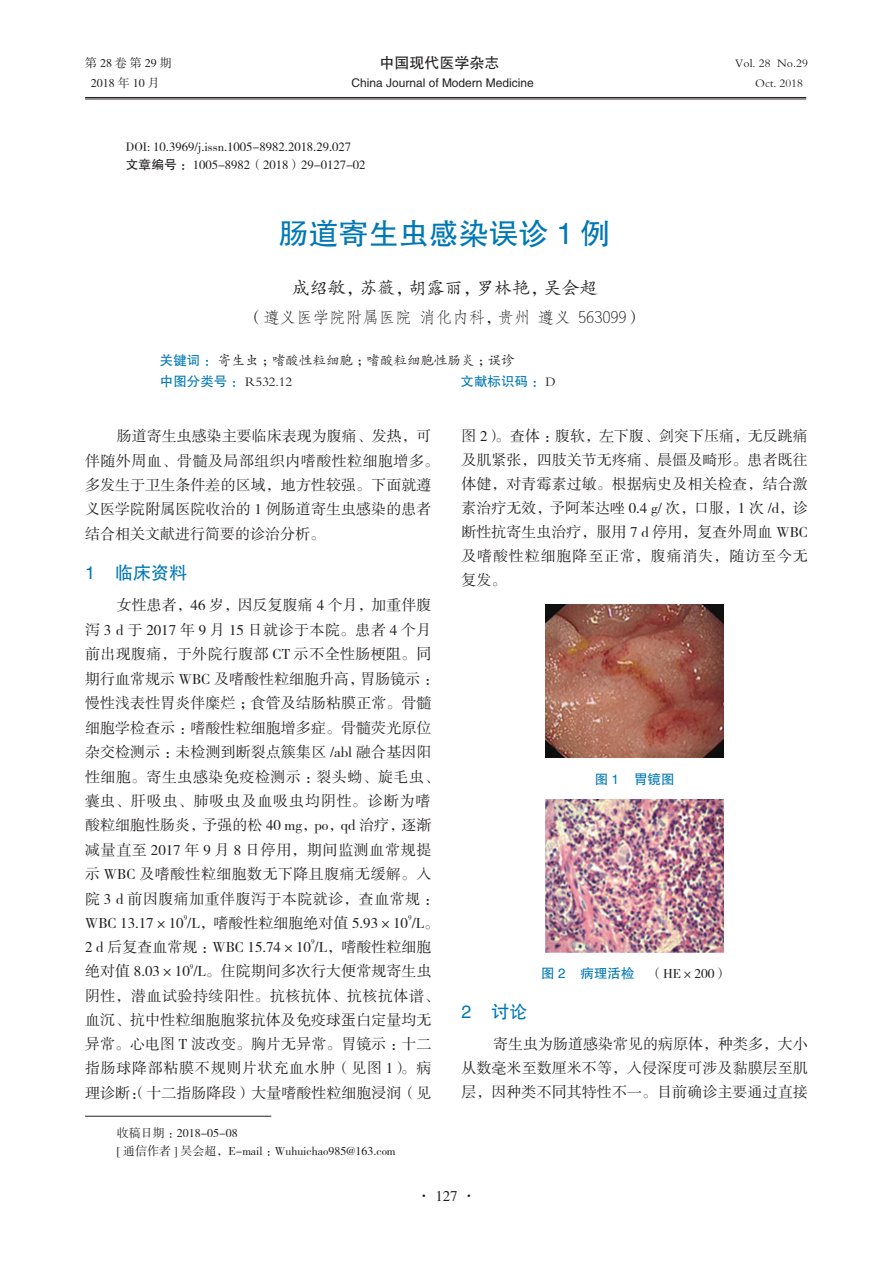
<style>
.page{position:relative;width:893px;height:1263px;background:#fff}
.page>*{position:absolute;margin:0;border:0;box-sizing:border-box;transform-origin:0 0}
.中文1{font:30px "FZHTK GBK1 0";color:#0078b6}
.中文2{font:18px "FZKTK GBK1 0";color:#231f20}
._1标题{font:18px "FZHTK GBK1 0";color:#0078b6}
.中文3{font:16.5px "FZFSK GBK1 0";color:#231f20}
.全文段路样式{font:15px/24.5px "FZSSK GBK1 0";letter-spacing:.005em;color:#231f20}
.t1{font:15px "FZHTK GBK1 0";color:#231f20}
.中文4{font:13.5px "FZKTK GBK1 0";color:#231f20}
._4中文标题_1{font:13.5px "FZSSK GBK1 0";color:#231f20}
.中文4-2{font:13.5px "FZHTK GBK1 0";color:#0078b6}
._4中文标题_1-2{font:13.5px "FZHTK GBK1 0";color:#0078b6}
.收稿日期{font:12.75px "FZSSK GBK1 0";color:#231f20}
.收稿日期-2{font:12px "FZSSK GBK1 0";color:#231f20}
.t2{font:12px "FZHTK GBK1 0";color:#231f20}
.t3{font:12px "FZKTK GBK1 0";color:#231f20}
.收稿日期-3{font:12px "FZSSK GBK1 0";letter-spacing:.25em;color:#231f20}
.全文段路样式-2{font:7.2px "FZSSK GBK1 0";color:#231f20}
.s1{font-family:"FZHTK GBK1 0"}
.s2{font-family:"FZHTK GBK1 0";color:#0078b6}
.s3{font-family:"FZKTK GBK1 0";color:#231f20}
</style>
<div class="page">
<hr style="left:85px;top:97px;width:721px;height:1px;background:#231f20">
<hr style="left:85px;top:99px;width:721px;height:1px;background:#231f20">
<hr style="left:85px;top:1116px;width:186px;height:1px;background:#231f20">
<img style="left:545px;top:604px;width:179px;height:153px">
<img style="left:545px;top:800px;width:179px;height:153px">
<p class="收稿日期-3" style="left:85px;top:57px;width:88px">第28卷第29期</p>
<p class="t1" style="left:379px;top:55px;width:121px">中国现代医学杂志</p>
<p class="t3" style="left:735px;top:57px;width:74px">Vol. 28 No.29</p>
<p class="收稿日期-2" style="left:91px;top:76px;width:70px">2018 年 10 月</p>
<p class="t2" style="left:352px;top:76px;width:184px">China Journal of Modern Medicine</p>
<p class="t3" style="left:755px;top:76px;width:49px">Oct. 2018</p>
<p class="收稿日期" style="left:126px;top:140px;width:227px">DOI: 10.3969/j.issn.1005-8982.2018.29.027</p>
<p class="收稿日期" style="left:126px;top:158px;width:241px"><span class="s1">文章编号：</span>1005-8982（2018）29-0127-02</p>
<p class="中文1" style="left:279px;top:217px;width:333px">肠道寄生虫感染误诊 1 例</p>
<p class="中文2" style="left:292px;top:278px;width:307px">成绍敏，苏薇，胡露丽，罗林艳，吴会超</p>
<p class="中文3" style="left:247px;top:308px;width:397px">（遵义医学院附属医院 消化内科，贵州 遵义 563099）</p>
<p class="中文4" style="left:160px;top:353px;width:357px"><span class="s2">关键词：</span>寄生虫；嗜酸性粒细胞；嗜酸粒细胞性肠炎；误诊</p>
<p class="中文4" style="left:160px;top:374px;width:134px"><span class="s2">中图分类号：</span>R532.12</p>
<p class="中文4-2" style="left:460px;top:374px;width:97px">文献标识码：<span class="s3">D</span></p>
<p class="全文段路样式" style="left:85px;top:425px;width:356px;text-indent:32px">肠道寄生虫感染主要临床表现为腹痛、发热，可伴随外周血、骨髓及局部组织内嗜酸性粒细胞增多。多发生于卫生条件差的区域，地方性较强。下面就遵义医学院附属医院收治的 1 例肠道寄生虫感染的患者结合相关文献进行简要的诊治分析。</p>
<p class="_1标题" style="left:85px;top:562px;width:103px">1 临床资料</p>
<p class="全文段路样式" style="left:85px;top:594px;width:356px;text-indent:32px">女性患者，46 岁，因反复腹痛 4 个月，加重伴腹泻 3 d 于 2017 年 9 月 15 日就诊于本院。患者 4 个月前出现腹痛，于外院行腹部 CT 示不全性肠梗阻。同期行血常规示 WBC 及嗜酸性粒细胞升高，胃肠镜示：慢性浅表性胃炎伴糜烂；食管及结肠粘膜正常。骨髓细胞学检查示：嗜酸性粒细胞增多症。骨髓荧光原位杂交检测示：未检测到断裂点簇集区 /abl 融合基因阳性细胞。寄生虫感染免疫检测示：裂头蚴、旋毛虫、囊虫、肝吸虫、肺吸虫及血吸虫均阴性。诊断为嗜酸粒细胞性肠炎，予强的松 40 mg，po，qd 治疗，逐渐减量直至 2017 年 9 月 8 日停用，期间监测血常规提示 WBC 及嗜酸性粒细胞数无下降且腹痛无缓解。入院 3 d 前因腹痛加重伴腹泻于本院就诊，查血常规：<br>WBC 13.17×10 /L，嗜酸性粒细胞绝对值 5.93×10 /L。</p>
<p class="全文段路样式-2" style="left:184px;top:914px;width:5px">9</p>
<p class="全文段路样式-2" style="left:408px;top:914px;width:5px">9</p>
<p class="全文段路样式" style="left:85px;top:936px;width:348px">2 d 后复查血常规：WBC 15.74×10 /L，嗜酸性粒细胞</p>
<p class="全文段路样式-2" style="left:311px;top:938px;width:5px">9</p>
<p class="全文段路样式" style="left:85px;top:960px;width:348px">绝对值 8.03×10 /L。住院期间多次行大便常规寄生虫</p>
<p class="全文段路样式-2" style="left:190px;top:962px;width:5px">9</p>
<p class="全文段路样式" style="left:85px;top:984px;width:356px">阴性，潜血试验持续阳性。抗核抗体、抗核抗体谱、血沉、抗中性粒细胞胞浆抗体及免疫球蛋白定量均无异常。心电图 T 波改变。胸片无异常。胃镜示：十二指肠球降部粘膜不规则片状充血水肿（见图 1）。病理诊断：（十二指肠降段）大量嗜酸性粒细胞浸润（见</p>
<p class="收稿日期-2" style="left:117px;top:1126px;width:122px">收稿日期：2018-05-08</p>
<p class="收稿日期-2" style="left:117px;top:1144px;width:280px">[ 通信作者 ] 吴会超，E-mail ：Wuhuichao985@163.com</p>
<p class="全文段路样式" style="left:461px;top:425px;width:348px;line-height:24px;text-align:justify">图 2）。查体：腹软，左下腹、剑突下压痛，无反跳痛及肌紧张，四肢关节无疼痛、晨僵及畸形。患者既往体健，对青霉素过敏。根据病史及相关检查，结合激素治疗无效，予阿苯达唑 0.4 g/ 次，口服，1 次 /d，诊断性抗寄生虫治疗，服用 7 d 停用，复查外周血 WBC及嗜酸性粒细胞降至正常，腹痛消失，随访至今无复发。</p>
<p class="_4中文标题_1-2" style="left:595px;top:771px;width:81px">图 1 胃镜图</p>
<p class="_4中文标题_1" style="left:541px;top:966px;width:188px"><span class="s2">图 2 病理活检</span> （HE×200）</p>
<p class="_1标题" style="left:461px;top:1001px;width:67px">2 讨论</p>
<p class="全文段路样式" style="left:461px;top:1033px;width:348px;line-height:24px;text-align:justify;text-indent:32px">寄生虫为肠道感染常见的病原体，种类多，大小从数毫米至数厘米不等，入侵深度可涉及黏膜层至肌层，因种类不同其特性不一。目前确诊主要通过直接</p>
<p class="全文段路样式" style="left:417px;top:1184px;width:61px">· 127 ·</p>
</div>
